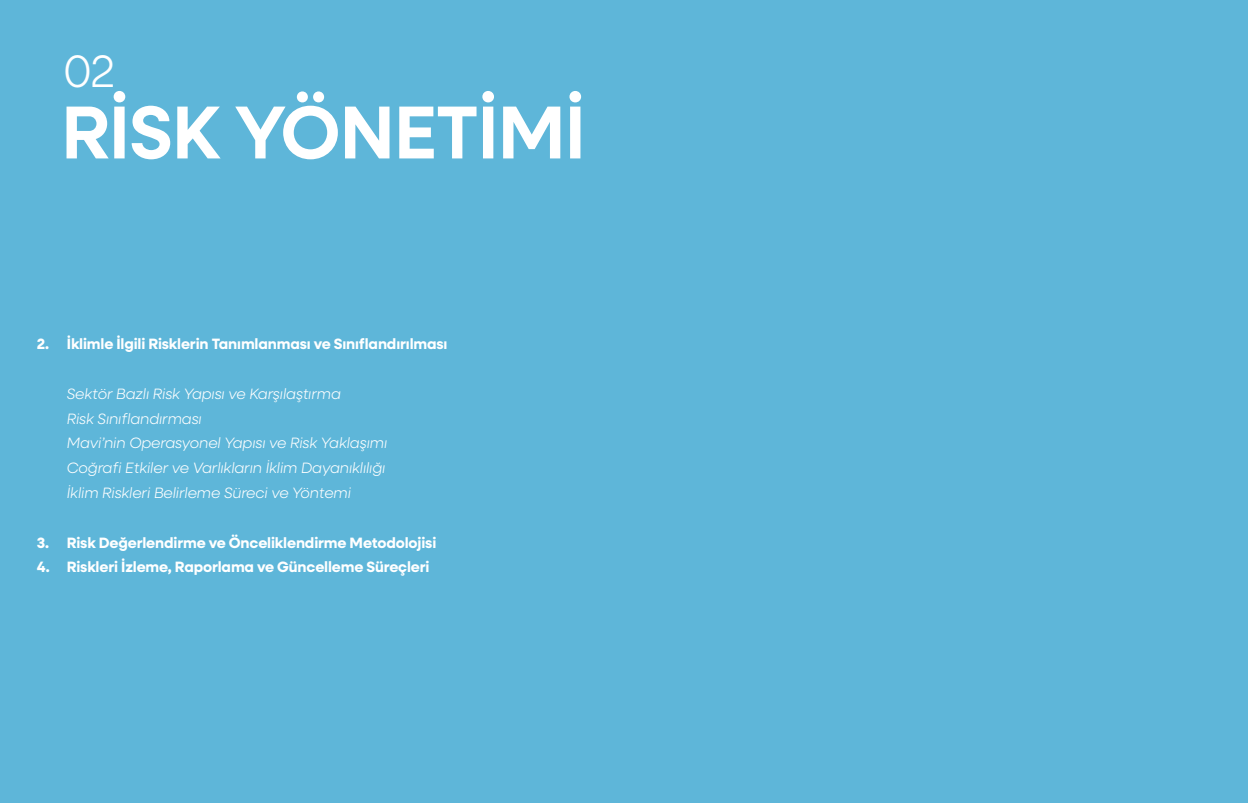
<style>
.page{position:relative;width:1248px;height:803px;background:#fff}
.page>*{position:absolute;margin:0;border:0;box-sizing:border-box;transform-origin:0 0}
.t1{font:600 75.1px "Neulis Sans";letter-spacing:-.01em;color:#fff}
.t2{font:300 45.5px "Neulis Sans";color:#fff}
.t3{font:italic 300 15px/24.8px "Neulis Sans";letter-spacing:-.01em;color:#fff}
.t4{font:700 15px "Neulis Sans";letter-spacing:-.01em;color:#fff}
</style>
<div class="page">
<div style="left:0;top:0;width:1247px;height:802px;background:#5eb6d9"></div>
<h2 class="t2" style="left:63px;top:40px;width:54px">02</h2>
<h1 class="t1" style="left:61px;top:77px;width:526px">RİSK YÖNETİMİ</h1>
<p class="t4" style="left:37px;top:333px;width:412px">2. İklimle İlgili Risklerin Tanımlanması ve Sınıflandırılması</p>
<p class="t3" style="left:67px;top:380px;width:322px">Sektör Bazlı Risk Yapısı ve Karşılaştırma<br>Risk Sınıflandırması<br>Mavi’nin Operasyonel Yapısı ve Risk Yaklaşımı Coğrafi Etkiler ve Varlıkların İklim Dayanıklılığı İklim Riskleri Belirleme Süreci ve Yöntemi</p>
<p class="t4" style="left:37px;top:531px;width:401px">3. Risk Değerlendirme ve Önceliklendirme Metodolojisi</p>
<p class="t4" style="left:37px;top:556px;width:394px">4. Riskleri İzleme, Raporlama ve Güncelleme Süreçleri</p>
</div>
